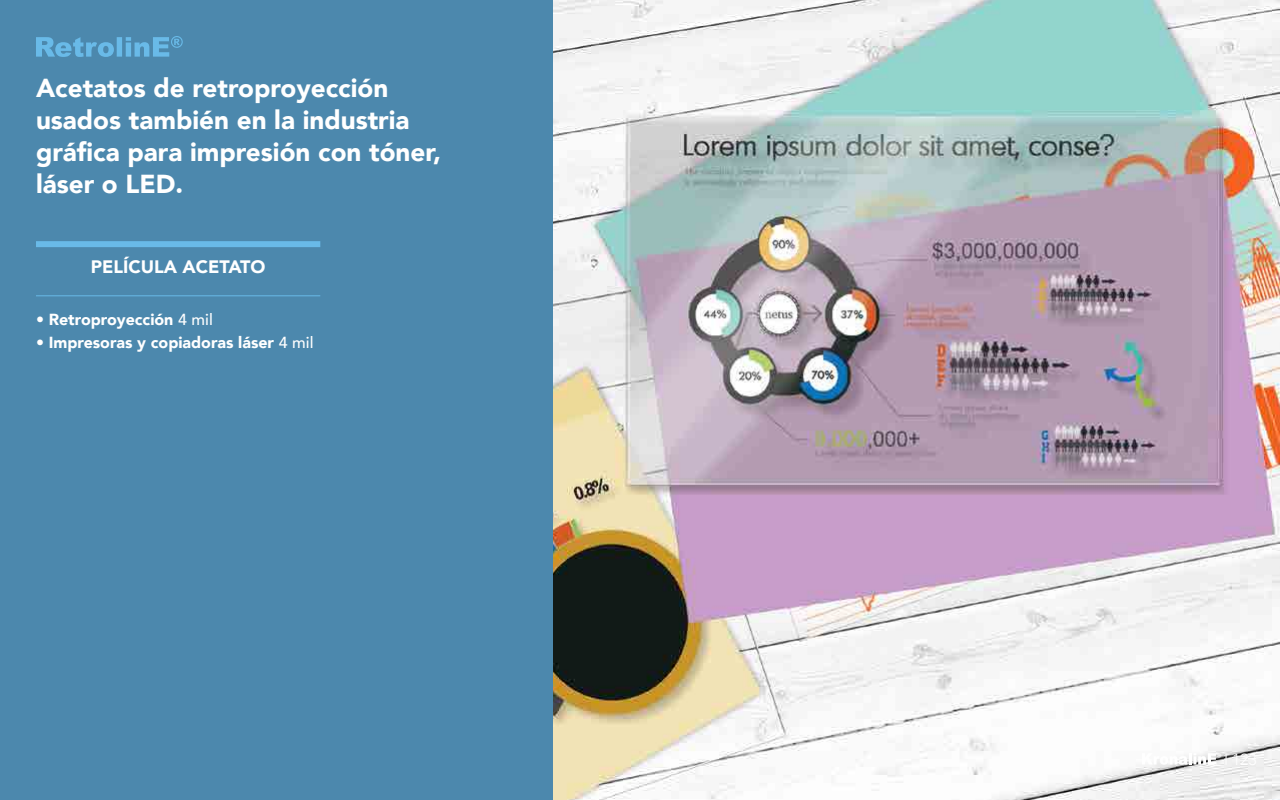
<style>
.page{position:relative;width:1280px;height:800px;background:#fff}
.page>*{position:absolute;margin:0;border:0;box-sizing:border-box;transform-origin:0 0}
.t1{font:900 26px/32px "Avenir";color:#fff}
.t2{font:900 18px "Avenir";color:#fff}
.t3{font:900 16px "Avenir";color:#fff}
.t4{font:300 16px "Avenir";color:#fff}
.s1{font-weight:500}
</style>
<div class="page">
<img style="left:553px;top:0;width:727px;height:800px">
<div style="left:0;top:0;width:553px;height:800px;background:#4c88ad"></div>
<svg style="left:36px;top:36px;width:147px;height:21px"></svg>
<div style="left:36px;top:241px;width:284px;height:6px;background:#69bae8"></div>
<hr style="left:36px;top:295px;width:284px;height:1px;background:#69bae8">
<svg style="left:1142px;top:753px;width:85px;height:12px"></svg>
<p class="t1" style="left:36px;top:72px;width:407px">Acetatos de retroproyección usados también en la industria gráfica para impresión con tóner, láser o LED.</p>
<p class="t2" style="left:91px;top:251px;width:176px">PELÍCULA ACETATO</p>
<p class="t3" style="left:36px;top:305px;width:178px">• Retroproyección <span class="s1">4 mil</span></p>
<p class="t3" style="left:36px;top:329px;width:279px">• Impresoras y copiadoras láser <span class="s1">4 mil</span></p>
<p class="t4" style="left:1232px;top:750px;width:26px">123</p>
</div>
